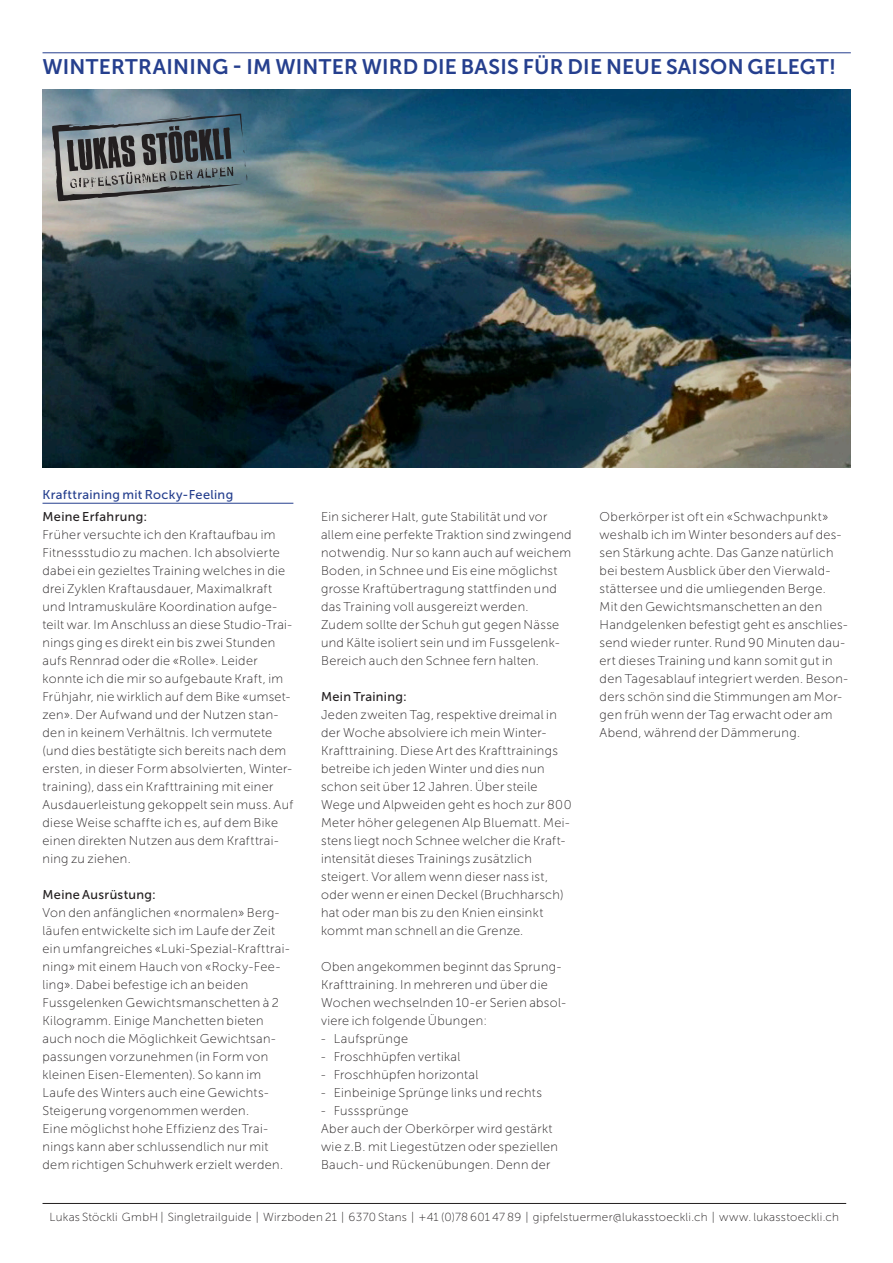
<style>
.page{position:relative;width:893px;height:1263px;background:#fff}
.page>*{position:absolute;margin:0;border:0;box-sizing:border-box;transform-origin:0 0}
.t1{font:21px "Museo Sans 700";letter-spacing:.01em;color:#253f8e}
.t2{font:12.75px/18px "Museo Sans 100";letter-spacing:.025em;color:#231f20}
.t3{font:12.75px "Museo Sans 500";letter-spacing:.025em;color:#231f20}
.t4{font:12.75px "Museo Sans 500";letter-spacing:.025em;color:#253f8e}
.t5{font:11.7px "Museo Sans 100";letter-spacing:.025em;color:#231f20}
</style>
<div class="page">
<hr style="left:43px;top:1203px;width:803px;height:1px;background:#231f20">
<hr style="left:43px;top:52px;width:808px;height:1px;background:#253f8e">
<img style="left:43px;top:89px;width:807px;height:379px">
<hr style="left:43px;top:503px;width:250px;height:1px;background:#253f8e">
<svg style="left:52px;top:113px;width:195px;height:88px;background:#6e777b"></svg>
<h1 class="t1" style="left:43px;top:55px;width:795px">WINTERTRAINING - IM WINTER WIRD DIE BASIS FÜR DIE NEUE SAISON GELEGT!</h1>
<p class="t4" style="left:43px;top:487px;width:192px">Krafttraining mit Rocky-Feeling</p>
<p class="t3" style="left:43px;top:509px;width:106px">Meine Erfahrung:</p>
<p class="t2" style="left:43px;top:526px;width:252px">Früher versuchte ich den Kraftaufbau im Fitnessstudio zu machen. Ich absolvierte dabei ein gezieltes Training welches in die drei Zyklen Kraftausdauer, Maximalkraft und Intramuskuläre Koordination aufge&shy;teilt war. Im Anschluss an diese Studio-Trai&shy;nings ging es direkt ein bis zwei Stunden aufs Rennrad oder die «Rolle». Leider konnte ich die mir so aufgebaute Kraft, im Frühjahr, nie wirklich auf dem Bike «umset&shy;zen». Der Aufwand und der Nutzen stan&shy;den in keinem Verhältnis. Ich vermutete (und dies bestätigte sich bereits nach dem ersten, in dieser Form absolvierten, Winter&shy;training), dass ein Krafttraining mit einer Ausdauerleistung gekoppelt sein muss. Auf diese Weise schaffte ich es, auf dem Bike einen direkten Nutzen aus dem Krafttrai&shy;ning zu ziehen.</p>
<p class="t3" style="left:43px;top:887px;width:115px">Meine Ausrüstung:</p>
<p class="t2" style="left:43px;top:904px;width:249px">Von den anfänglichen «normalen» Berg&shy;läufen entwickelte sich im Laufe der Zeit ein umfangreiches «Luki-Spezial-Krafttrai&shy;ning» mit einem Hauch von «Rocky-Fee&shy;ling». Dabei befestige ich an beiden Fussgelenken Gewichtsmanschetten à 2<br>Kilogramm. Einige Manchetten bieten auch noch die Möglichkeit Gewichtsan&shy;passungen vorzunehmen (in Form von kleinen Eisen-Elementen). So kann im Laufe des Winters auch eine Gewichts-Steigerung vorgenommen werden.<br>Eine möglichst hohe Effizienz des Trai&shy;nings kann aber schlussendlich nur mit dem richtigen Schuhwerk erzielt werden.</p>
<p class="t2" style="left:321px;top:508px;width:252px">Ein sicherer Halt, gute Stabilität und vor allem eine perfekte Traktion sind zwingend notwendig. Nur so kann auch auf weichem Boden, in Schnee und Eis eine möglichst grosse Kraftübertragung stattfinden und das Training voll ausgereizt werden.<br>Zudem sollte der Schuh gut gegen Nässe und Kälte isoliert sein und im Fussgelenk-Bereich auch den Schnee fern halten.</p>
<p class="t3" style="left:321px;top:690px;width:87px">Mein Training:</p>
<p class="t2" style="left:321px;top:706px;width:252px">Jeden zweiten Tag, respektive dreimal in der Woche absolviere ich mein Winter-Krafttraining. Diese Art des Krafttrainings betreibe ich jeden Winter und dies nun schon seit über 12 Jahren. Über steile Wege und Alpweiden geht es hoch zur 800<br>Meter höher gelegenen Alp Bluematt. Mei&shy;stens liegt noch Schnee welcher die Kraft&shy;intensität dieses Trainings zusätzlich steigert. Vor allem wenn dieser nass ist, oder wenn er einen Deckel (Bruchharsch) hat oder man bis zu den Knien einsinkt kommt man schnell an die Grenze.</p>
<p class="t2" style="left:321px;top:958px;width:246px">Oben angekommen beginnt das Sprung-Krafttraining. In mehreren und über die Wochen wechselnden 10-er Serien absol&shy;viere ich folgende Übungen:</p>
<p class="t2" style="left:321px;top:1030px;width:89px">- Laufsprünge</p>
<p class="t2" style="left:321px;top:1048px;width:141px">- Froschhüpfen vertikal</p>
<p class="t2" style="left:321px;top:1066px;width:159px">- Froschhüpfen horizontal</p>
<p class="t2" style="left:321px;top:1084px;width:222px">- Einbeinige Sprünge links und rechts</p>
<p class="t2" style="left:321px;top:1102px;width:239px">- Fusssprünge<br>Aber auch der Oberkörper wird gestärkt wie z.B. mit Liegestützen oder speziellen<br>Bauch- und Rückenübungen. Denn der</p>
<p class="t2" style="left:600px;top:508px;width:250px">Oberkörper ist oft ein «Schwachpunkt» weshalb ich im Winter besonders auf des&shy;sen Stärkung achte. Das Ganze natürlich bei bestem Ausblick über den Vierwald&shy;stättersee und die umliegenden Berge.<br>Mit den Gewichtsmanschetten an den Handgelenken befestigt geht es anschlies&shy;send wieder runter. Rund 90 Minuten dau&shy;ert dieses Training und kann somit gut in den Tagesablauf integriert werden. Beson&shy;ders schön sind die Stimmungen am Mor&shy;gen früh wenn der Tag erwacht oder am Abend, während der Dämmerung.</p>
<p class="t5" style="left:50px;top:1210px;width:791px">Lukas Stöckli GmbH | Singletrailguide | Wirzboden 21 | 6370 Stans | +41 (0)78 601 47 89 | gipfelstuermer@lukasstoeckli.ch | www. lukasstoeckli.ch</p>
</div>
